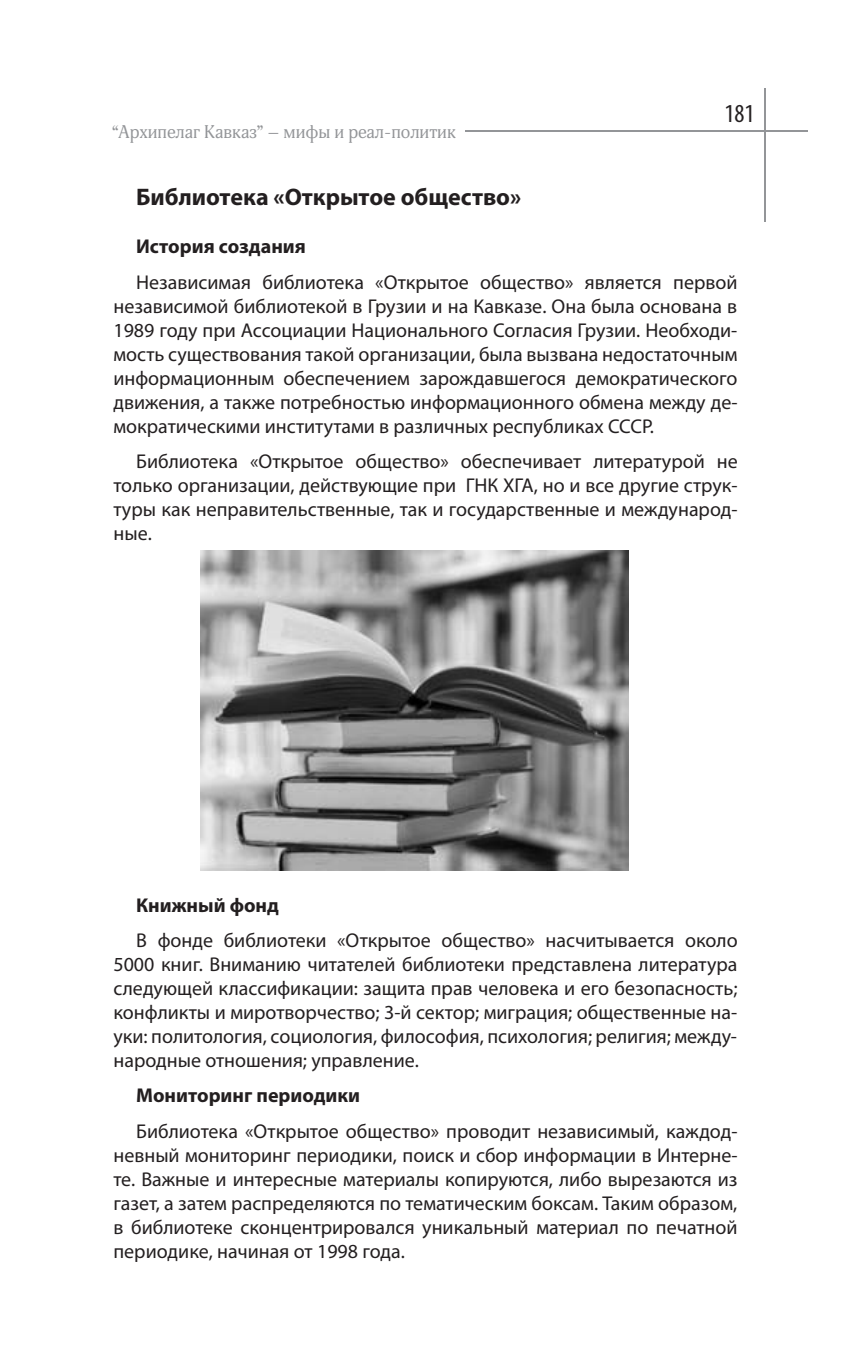
<style>
.page{position:relative;width:868px;height:1367px;background:#fff}
.page>*{position:absolute;margin:0;border:0;box-sizing:border-box;transform-origin:0 0}
.t1{font:condensed 26px "Myriad Pro";color:#231f20}
.t2{font:700 24px "Myriad Pro";color:#231f20}
.t3{font:20px/24px "Myriad Pro";color:#231f20;text-align:justify}
.t4{font:700 20px "Myriad Pro";color:#231f20}
.t5{font:18px "Adonis";color:#939598}
</style>
<div class="page">
<hr style="left:112px;top:130px;width:695px;height:1px;background:#939598">
<hr style="left:764px;top:88px;width:1px;height:133px;background:#939598">
<div style="left:111px;top:125px;width:353px;height:22px;background:#fff"></div>
<img style="left:200px;top:550px;width:428px;height:320px">
<p class="t5" style="left:111px;top:125px;width:346px">“Архипелаг Кавказ” – мифы и реал-политик</p>
<h1 class="t1" style="left:724px;top:104px;width:32px">181</h1>
<p class="t2" style="left:136px;top:188px;width:386px">Библиотека «Открытое общество»</p>
<p class="t4" style="left:136px;top:239px;width:171px">История создания</p>
<p class="t3" style="left:113px;top:271px;width:625px;text-indent:23px">Независимая библиотека «Открытое общество» является первой независимой библиотекой в Грузии и на Кавказе. Она была основана в 1989 году при Ассоциации Национального Согласия Грузии. Необходи&shy;мость существования такой организации, была вызвана недостаточным информационным обеспечением зарождавшегося демократического движения, а также потребностью информационного обмена между де&shy;мократическими институтами в различных республиках СССР.</p>
<p class="t3" style="left:113px;top:451px;width:625px;text-indent:23px">Библиотека «Открытое общество» обеспечивает литературой не только организации, действующие при ГНК ХГА, но и все другие струк&shy;туры как неправительственные, так и государственные и международ&shy;ные.</p>
<p class="t4" style="left:136px;top:897px;width:144px">Книжный фонд</p>
<p class="t3" style="left:113px;top:929px;width:625px;text-indent:23px">В фонде библиотеки «Открытое общество» насчитывается около 5000 книг. Вниманию читателей библиотеки представлена литература следующей классификации: защита прав человека и его безопасность; конфликты и миротворчество; 3-й сектор; миграция; общественные на&shy;уки: политология, социология, философия, психология; религия; между&shy;народные отношения; управление.</p>
<p class="t4" style="left:136px;top:1087px;width:225px">Мониторинг периодики</p>
<p class="t3" style="left:113px;top:1120px;width:625px;text-indent:23px">Библиотека «Открытое общество» проводит независимый, каждод&shy;невный мониторинг периодики, поиск и сбор информации в Интерне&shy;те. Важные и интересные материалы копируются, либо вырезаются из газет, а затем распределяются по тематическим боксам. Таким образом, в библиотеке сконцентрировался уникальный материал по печатной периодике, начиная от 1998 года.</p>
</div>
